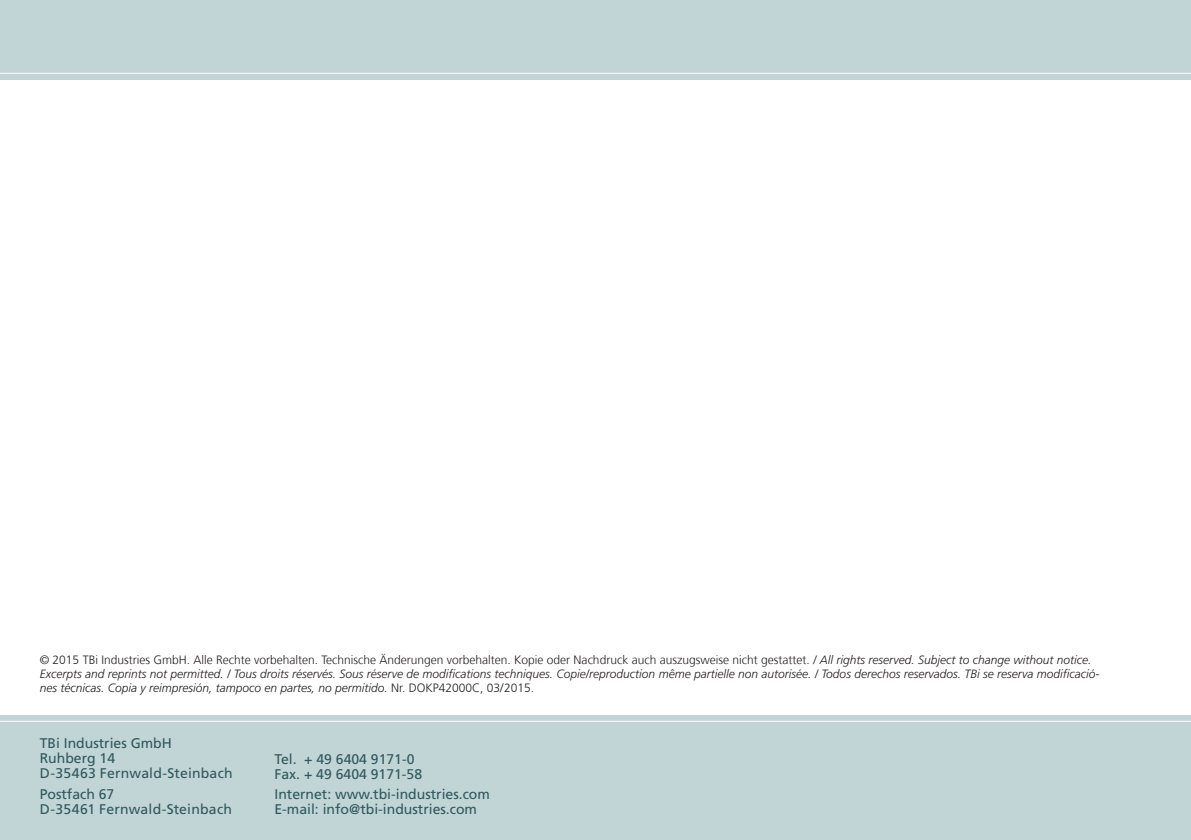
<style>
.page{position:relative;width:1191px;height:840px;background:#fff}
.page>*{position:absolute;margin:0;border:0;box-sizing:border-box;transform-origin:0 0}
.t1{font:14px/15px "Frutiger LT Std";color:#30585d}
.t2{font:italic 300 12px/14.4px "Frutiger LT Std";color:#231f20}
.t3{font:300 12px "Frutiger";color:#231f20}
.s1{font-family:"Frutiger LT Std";font-style:italic}
.s2{font-family:"Frutiger";font-style:normal}
</style>
<div class="page">
<div style="left:0;top:0;width:1191px;height:79px;background:#c1d4d6"></div>
<hr style="left:0;top:73px;width:1191px;height:1px;background:#fff">
<div style="left:0;top:714px;width:1191px;height:125px;background:#c1d4d6"></div>
<hr style="left:0;top:720px;width:1191px;height:1px;background:#fff">
<p class="t3" style="left:40px;top:652px;width:1053px">© 2015 TBi Industries GmbH. Alle Rechte vorbehalten. Technische Änderungen vorbehalten. Kopie oder Nachdruck auch auszugsweise nicht gestattet. <span class="s1">/ All rights reserved. Subject to change without notice.</span></p>
<p class="t2" style="left:40px;top:666px;width:1061px">Excerpts and reprints not permitted. / Tous droits réservés. Sous réserve de modifications techniques. Copie/reproduction même partielle non autorisée. / Todos derechos reservados. TBi se reserva modificació&shy;nes técnicas. Copia y reimpresión, tampoco en partes, no permitido. <span class="s2">Nr. DOKP42000C, 03/2015.</span></p>
<p class="t1" style="left:40px;top:735px;width:194px">TBi Industries GmbH<br>Ruhberg 14<br>D-35463 Fernwald-Steinbach</p>
<p class="t1" style="left:40px;top:786px;width:194px">Postfach 67<br>D-35461 Fernwald-Steinbach</p>
<p class="t1" style="left:274px;top:750px;width:149px">Tel. + 49 6404 9171-0<br>Fax. + 49 6404 9171-58</p>
<p class="t1" style="left:274px;top:786px;width:217px">Internet: www.tbi-industries.com<br>E-mail: info@tbi-industries.com</p>
</div>
